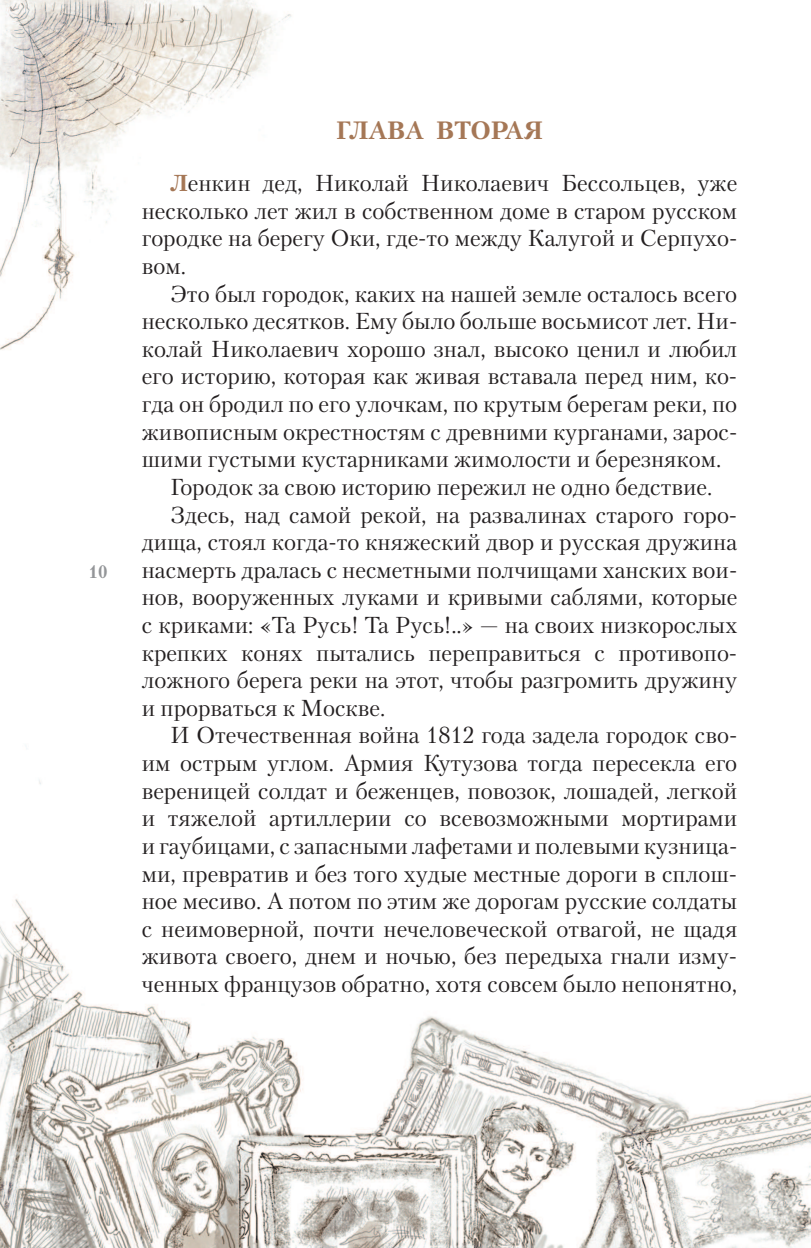
<style>
.page{position:relative;width:811px;height:1248px;background:#fff}
.page>*{position:absolute;margin:0;border:0;box-sizing:border-box;transform-origin:0 0}
.t1{font:700 25px "Petersburg";color:#a57756}
.t2{font:23px/27.6px "Petersburg";color:#231f20;text-align:justify}
.t3{font:700 18px "Petersburg";color:#939598}
.s1{font-weight:700;color:#a57756}
</style>
<div class="page">
<img style="left:0;top:745px;width:810px;height:502px">
<img style="left:0;top:0;width:292px;height:350px">
<p class="t3" style="left:89px;top:561px;width:20px">10</p>
<p class="t1" style="left:336px;top:115px;width:208px">ГЛАВА ВТОРАЯ</p>
<p class="t2" style="left:142px;top:171px;width:597px;text-indent:28px"><span class="s1">Л</span>енкин дед, Николай Николаевич Бессольцев, уже несколько лет жил в собственном доме в старом русском городке на берегу Оки, где-то между Калугой и Серпухо&shy;вом.</p>
<p class="t2" style="left:170px;top:281px;width:568px">Это был городок, каких на нашей земле осталось всего</p>
<p class="t2" style="left:142px;top:309px;width:597px">несколько десятков. Ему было больше восьмисот лет. Ни-</p>
<p class="t2" style="left:142px;top:336px;width:597px">колай Николаевич хорошо знал, высоко ценил и любил</p>
<p class="t2" style="left:142px;top:364px;width:597px">его историю, которая как живая вставала перед ним, ко-</p>
<p class="t2" style="left:142px;top:392px;width:597px">гда он бродил по его улочкам, по крутым берегам реки, по</p>
<p class="t2" style="left:142px;top:419px;width:597px">живописным окрестностям с древними курганами, зарос-</p>
<p class="t2" style="left:142px;top:447px;width:581px">шими густыми кустарниками жимолости и березняком.</p>
<p class="t2" style="left:170px;top:474px;width:544px">Городок за свою историю пережил не одно бедствие.</p>
<p class="t2" style="left:170px;top:502px;width:568px">Здесь, над самой рекой, на развалинах старого горо-</p>
<p class="t2" style="left:142px;top:530px;width:597px">дища, стоял когда-то княжеский двор и русская дружина</p>
<p class="t2" style="left:142px;top:557px;width:597px">насмерть дралась с несметными полчищами ханских вои-</p>
<p class="t2" style="left:142px;top:585px;width:597px">нов, вооруженных луками и кривыми саблями, которые</p>
<p class="t2" style="left:142px;top:612px;width:597px">с криками: «Та Русь! Та Русь!..» — на своих низкорослых</p>
<p class="t2" style="left:142px;top:640px;width:597px">крепких конях пытались переправиться с противопо-</p>
<p class="t2" style="left:142px;top:668px;width:597px">ложного берега реки на этот, чтобы разгромить дружину</p>
<p class="t2" style="left:142px;top:695px;width:245px">и прорваться к Москве.</p>
<p class="t2" style="left:170px;top:723px;width:568px">И Отечественная война 1812 года задела городок сво-</p>
<p class="t2" style="left:142px;top:750px;width:597px">им острым углом. Армия Кутузова тогда пересекла его</p>
<p class="t2" style="left:142px;top:778px;width:597px">вереницей солдат и беженцев, повозок, лошадей, легкой</p>
<p class="t2" style="left:142px;top:806px;width:597px">и тяжелой артиллерии со всевозможными мортирами</p>
<p class="t2" style="left:142px;top:833px;width:597px">и гаубицами, с запасными лафетами и полевыми кузница-</p>
<p class="t2" style="left:142px;top:861px;width:597px">ми, превратив и без того худые местные дороги в сплош-</p>
<p class="t2" style="left:142px;top:888px;width:597px">ное месиво. А потом по этим же дорогам русские солдаты</p>
<p class="t2" style="left:142px;top:916px;width:597px">с неимоверной, почти нечеловеческой отвагой, не щадя</p>
<p class="t2" style="left:142px;top:944px;width:597px">живота своего, днем и ночью, без передыха гнали изму-</p>
<p class="t2" style="left:142px;top:971px;width:597px">ченных французов обратно, хотя совсем было непонятно,</p>
</div>
